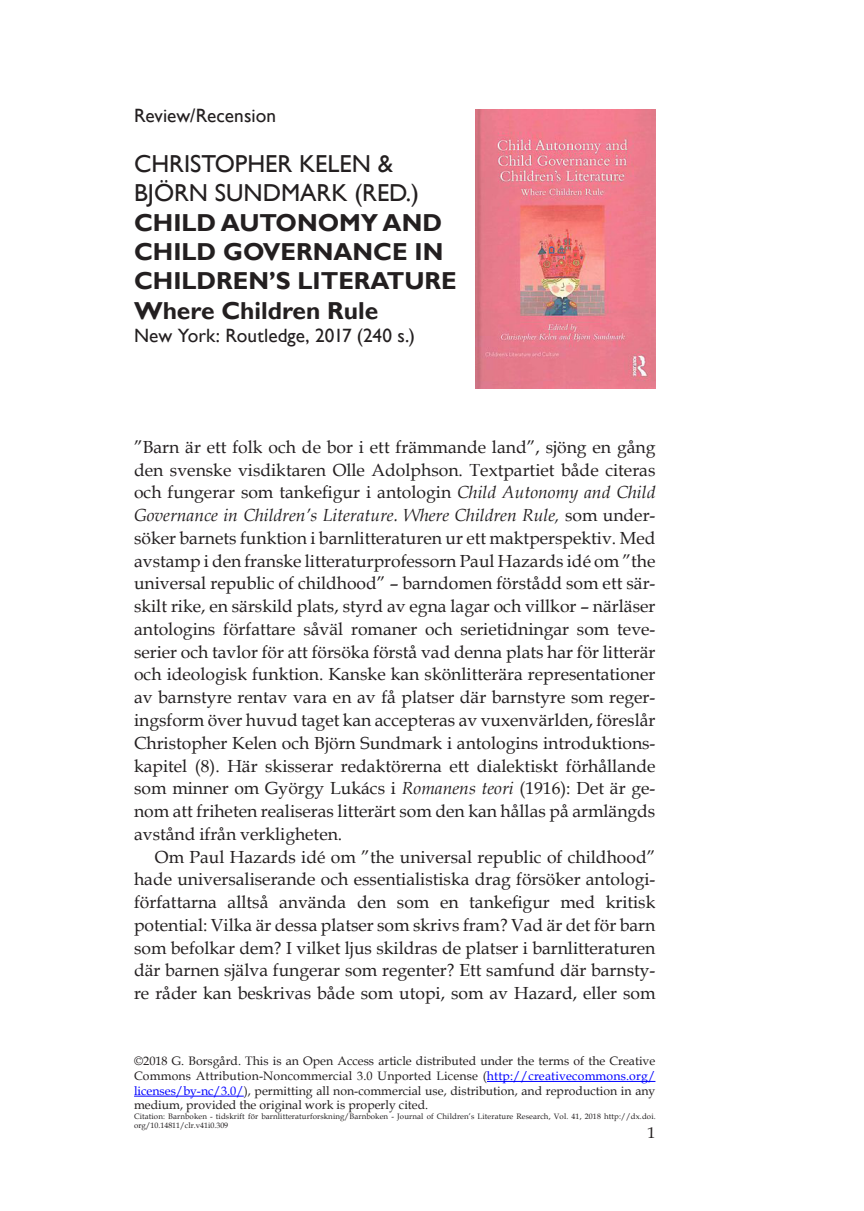
<style>
.page{position:relative;width:864px;height:1211px;background:#fff}
.page>*{position:absolute;margin:0;border:0;box-sizing:border-box;transform-origin:0 0}
.Rubrik-huvudtitel{font:700 24.5px/29.4px "Gill Sans";color:#231f20}
.Rubrik-författarnamn{font:24.5px/29.4px "Gill Sans";color:#231f20}
.Rubrik-undertitel{font:700 24.5px "Gill Sans";color:#231f20}
.Rubrik-review_bokinf{font:19.25px "Gill Sans";color:#231f20}
.bröd{font:17.5px/22.8px "Book Antiqua";color:#231f20;text-align:justify}
.bröd-in{font:17.5px/22.8px "Book Antiqua";color:#231f20;text-align:justify}
.t1{font:15.75px "Book Antiqua";color:#231f20}
.sidfot{font:12.25px/14.7px "Book Antiqua";color:#231f20;text-align:justify}
.Sidfot-citation{font:7.88px/9.5px "Book Antiqua";letter-spacing:.015em;color:#231f20}
.s1{font-style:italic}
.s2{color:#00f}
</style>
<div class="page">
<hr style="left:486px;top:1081px;width:169px;height:1px;background:#00f">
<hr style="left:134px;top:1095px;width:110px;height:1px;background:#00f">
<img style="left:475px;top:109px;width:180px;height:279px">
<p class="Rubrik-review_bokinf" style="left:134px;top:105px;width:143px">Review/Recension</p>
<p class="Rubrik-författarnamn" style="left:134px;top:149px;width:286px">CHRISTOPHER KELEN &amp;<br>BJÖRN SUNDMARK (RED.)</p>
<p class="Rubrik-huvudtitel" style="left:134px;top:208px;width:324px">CHILD AUTONOMY AND<br>CHILD GOVERNANCE IN<br>CHILDREN’S LITERATURE</p>
<p class="Rubrik-undertitel" style="left:134px;top:296px;width:246px">Where Children Rule</p>
<p class="Rubrik-review_bokinf" style="left:134px;top:324px;width:282px">New York: Routledge, 2017 (240 s.)</p>
<p class="bröd" style="left:134px;top:435px;width:522px">”Barn är ett folk och de bor i ett främmande land”, sjöng en gång den svenske visdiktaren Olle Adolphson. Textpartiet både citeras och fungerar som tankefigur i antologin <span class="s1">Child Autonomy and Child Governance in Children’s Literature. Where Children Rule,</span> som under&shy;söker barnets funktion i barnlitteraturen ur ett maktperspektiv. Med avstamp i den franske litteraturprofessorn Paul Hazards idé om ”the universal republic of childhood” – barndomen förstådd som ett sär&shy;skilt rike, en särskild plats, styrd av egna lagar och villkor – närläser antologins författare såväl romaner och serietidningar som teve&shy;serier och tavlor för att försöka förstå vad denna plats har för litterär och ideologisk funktion. Kanske kan skönlitterära representationer av barnstyre rentav vara en av få platser där barnstyre som reger&shy;ingsform över huvud taget kan accepteras av vuxenvärlden, föreslår Christopher Kelen och Björn Sundmark i antologins introduktions&shy;kapitel (8). Här skisserar redaktörerna ett dialektiskt förhållande som minner om György Lukács i <span class="s1">Romanens teori</span> (1916): Det är ge&shy;nom att friheten realiseras litterärt som den kan hållas på armlängds avstånd ifrån verkligheten.</p>
<p class="bröd-in" style="left:134px;top:844px;width:522px;text-indent:21px">Om Paul Hazards idé om ”the universal republic of childhood” hade universaliserande och essentialistiska drag försöker antologi&shy;författarna alltså använda den som en tankefigur med kritisk potential: Vilka är dessa platser som skrivs fram? Vad är det för barn som befolkar dem? I vilket ljus skildras de platser i barnlitteraturen där barnen själva fungerar som regenter? Ett samfund där barnsty&shy;re råder kan beskrivas både som utopi, som av Hazard, eller som</p>
<p class="sidfot" style="left:134px;top:1053px;width:522px">©2018 G. Borsgård. This is an Open Access article distributed under the terms of the Creative Commons Attribution-Noncommercial 3.0 Unported License (<span class="s2">http://creativecommons.org/ licenses/by-nc/3.0/</span>), permitting all non-commercial use, distribution, and reproduction in any medium, provided the original work is properly cited.</p>
<p class="Sidfot-citation" style="left:134px;top:1111px;width:523px">Citation: Barnboken - tidskrift för barnlitteraturforskning/Barnboken - Journal of Children’s Literature Research, Vol. 41, 2018 http://dx.doi. org/10.14811/clr.v41i0.309</p>
<p class="t1" style="left:647px;top:1121px;width:9px">1</p>
</div>
